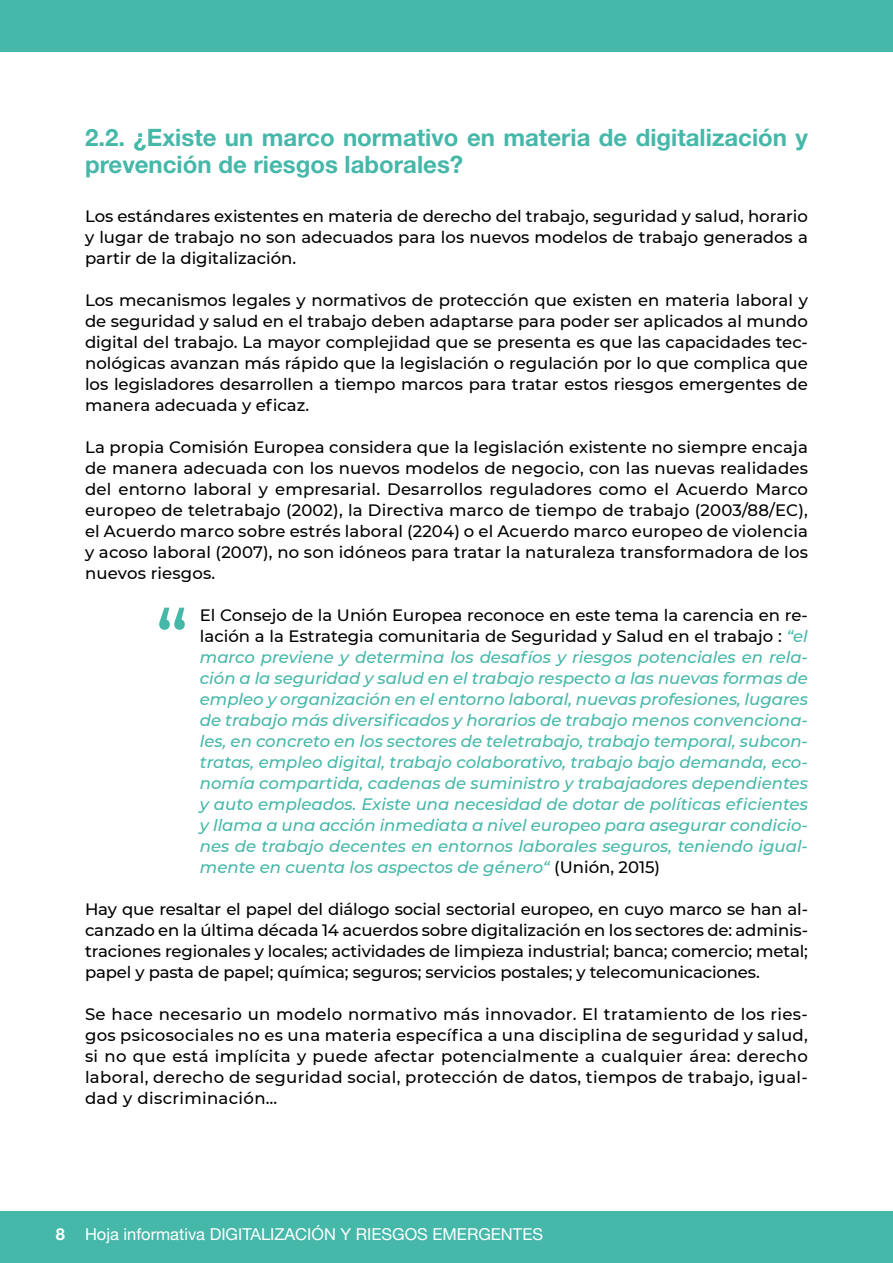
<style>
.page{position:relative;width:893px;height:1263px;background:#fff}
.page>*{position:absolute;margin:0;border:0;box-sizing:border-box;transform-origin:0 0}
.t1{font:500 79.5px "Montserrat";color:#45b8a9}
.t2{font:700 24px/27px "Helvetica Neue";color:#45b8a9}
.t3{font:500 16.5px/21px "Montserrat";color:#000;text-align:justify}
.t4{font:italic 500 16.5px/21px "Montserrat";color:#45b8a9;text-align:justify}
.t5{font:16.5px "Helvetica Neue";color:#fff}
.s1{font-style:normal;color:#000}
.s2{font-weight:700}
</style>
<div class="page">
<div style="left:0;top:1212px;width:893px;height:51px;background:#45b8a9"></div>
<div style="left:0;top:0;width:893px;height:51px;background:#45b8a9"></div>
<h2 class="t2" style="left:85px;top:124px;width:724px">2.2. ¿Existe un marco normativo en materia de digitalización y prevención de riesgos laborales?</h2>
<p class="t3" style="left:85px;top:205px;width:724px">Los estándares existentes en materia de derecho del trabajo, seguridad y salud, horario y lugar de trabajo no son adecuados para los nuevos modelos de trabajo generados a partir de la digitalización.</p>
<p class="t3" style="left:85px;top:289px;width:724px">Los mecanismos legales y normativos de protección que existen en materia laboral y de seguridad y salud en el trabajo deben adaptarse para poder ser aplicados al mundo digital del trabajo. La mayor complejidad que se presenta es que las capacidades tec&shy;nológicas avanzan más rápido que la legislación o regulación por lo que complica que los legisladores desarrollen a tiempo marcos para tratar estos riesgos emergentes de manera adecuada y eficaz.</p>
<p class="t3" style="left:85px;top:436px;width:724px">La propia Comisión Europea considera que la legislación existente no siempre encaja de manera adecuada con los nuevos modelos de negocio, con las nuevas realidades del entorno laboral y empresarial. Desarrollos reguladores como el Acuerdo Marco europeo de teletrabajo (2002), la Directiva marco de tiempo de trabajo (2003/88/EC), el Acuerdo marco sobre estrés laboral (2204) o el Acuerdo marco europeo de violencia y acoso laboral (2007), no son idóneos para tratar la naturaleza transformadora de los nuevos riesgos.</p>
<p class="t4" style="left:200px;top:604px;width:610px"><span class="s1">El Consejo de la Unión Europea reconoce en este tema la carencia en re&shy;lación a la Estrategia comunitaria de Seguridad y Salud en el trabajo :</span> “el marco previene y determina los desafíos y riesgos potenciales en rela&shy;ción a la seguridad y salud en el trabajo respecto a las nuevas formas de empleo y organización en el entorno laboral, nuevas profesiones, lugares de trabajo más diversificados y horarios de trabajo menos convenciona&shy;les, en concreto en los sectores de teletrabajo, trabajo temporal, subcon&shy;tratas, empleo digital, trabajo colaborativo, trabajo bajo demanda, eco&shy;nomía compartida, cadenas de suministro y trabajadores dependientes y auto empleados. Existe una necesidad de dotar de políticas eficientes y llama a una acción inmediata a nivel europeo para asegurar condicio&shy;nes de trabajo decentes en entornos laborales seguros, teniendo igual&shy;mente en cuenta los aspectos de género“ <span class="s1">(Unión, 2015)</span></p>
<p class="t3" style="left:85px;top:898px;width:724px">Hay que resaltar el papel del diálogo social sectorial europeo, en cuyo marco se han al&shy;canzado en la última década 14 acuerdos sobre digitalización en los sectores de: adminis&shy;traciones regionales y locales; actividades de limpieza industrial; banca; comercio; metal; papel y pasta de papel; química; seguros; servicios postales; y telecomunicaciones.</p>
<p class="t3" style="left:85px;top:1003px;width:724px">Se hace necesario un modelo normativo más innovador. El tratamiento de los ries&shy;gos psicosociales no es una materia específica a una disciplina de seguridad y salud, si no que está implícita y puede afectar potencialmente a cualquier área: derecho laboral, derecho de seguridad social, protección de datos, tiempos de trabajo, igual&shy;dad y discriminación…</p>
<h1 class="t1" style="left:156px;top:583px;width:35px">“</h1>
<p class="t5" style="left:56px;top:1224px;width:489px"><span class="s2">8</span> Hoja informativa DIGITALIZACIÓN Y RIESGOS EMERGENTES</p>
</div>
